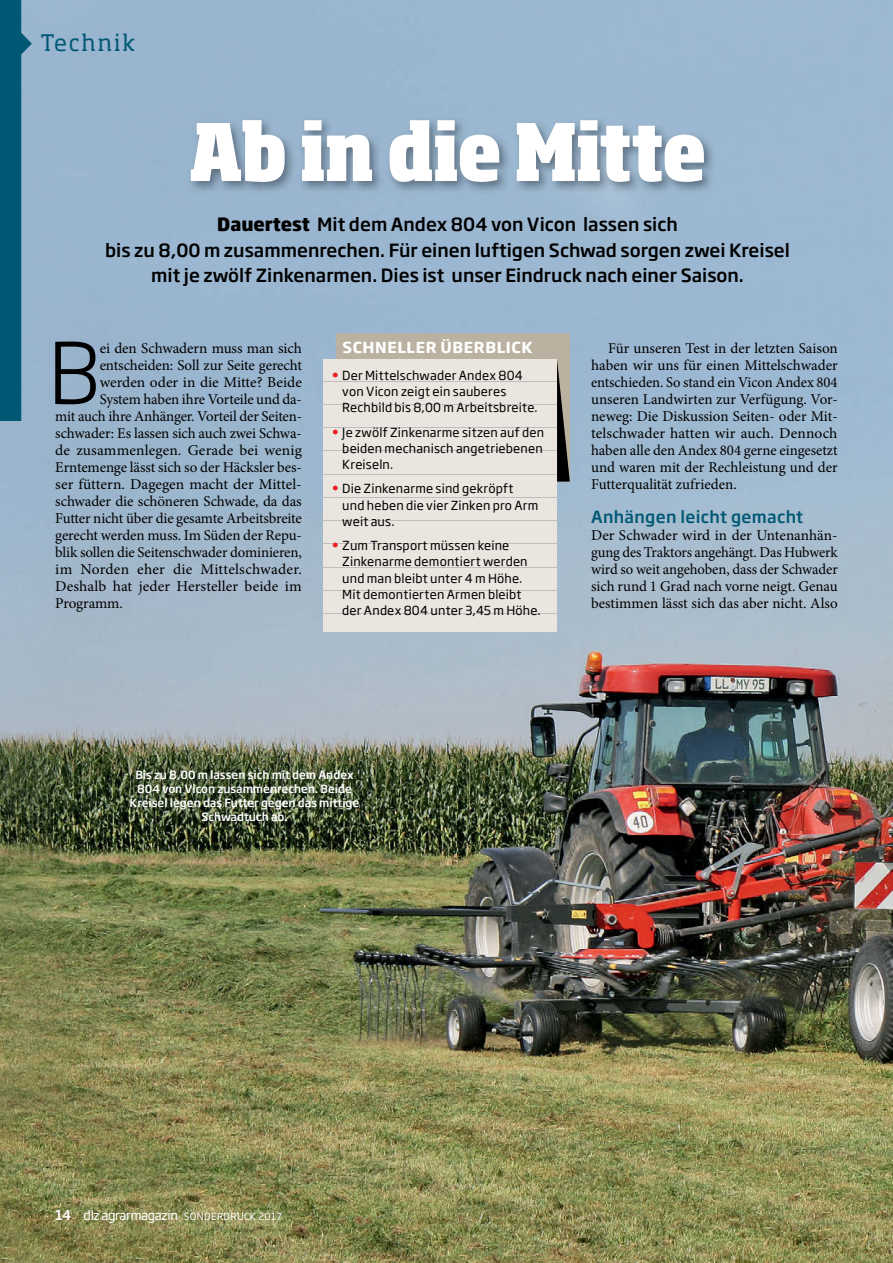
<style>
.page{position:relative;width:893px;height:1263px;background:#fff}
.page>*{position:absolute;margin:0;border:0;box-sizing:border-box;transform-origin:0 0}
.t1{font:300 83.7px "Soho Gothic Pro";color:#000}
.t2{font:800 condensed 78px "Soho Pro";letter-spacing:-.01em;color:#fff}
.t3{font:22.5px "Soho Pro";letter-spacing:.085em;color:#005874}
.t4{font:500 18px/25.5px "Soho Gothic Pro";color:#000;text-align:center}
.t5{font:500 16.5px "Soho Gothic Pro";letter-spacing:.02em;color:#005874}
.t6{font:15px/17px "Minion Pro";letter-spacing:-.01em;color:#000;text-align:justify}
.t7{font:15px "Minion Pro";letter-spacing:.01em;color:#000}
.t8{font:15px "Minion Pro";letter-spacing:.015em;color:#000}
.t9{font:700 15px "Soho Gothic Pro";letter-spacing:.04em;color:#fff}
.t10{font:12.75px "Soho Gothic Pro";letter-spacing:-.025em;color:#fff}
.t11{font:12.3px/16px "Soho Gothic Pro";letter-spacing:.015em;color:#000}
.t12{font:500 11.25px/14.2px "Soho Gothic Pro";color:#fff;text-align:center}
.s1{font-weight:800}
.s2{font-size:13.5px;color:#ed1d24}
.s3{font-weight:500;font-size:13.5px}
.s4{font-size:9.75px}
</style>
<div class="page">
<img style="left:0;top:0;width:893px;height:1263px">
<svg style="left:0;top:0;width:32px;height:421px;background:#327691"></svg>
<img style="left:187px;top:117px;width:529px;height:77px">
<div style="left:336px;top:333px;width:234px;height:149px;background:#bab1a1"></div>
<svg style="left:557px;top:360px;width:13px;height:122px"></svg>
<div style="left:323px;top:359px;width:234px;height:272px;background:#eae6df"></div>
<hr style="left:323px;top:381px;width:234px;height:1px;background:#bcbec0">
<hr style="left:323px;top:404px;width:234px;height:1px;background:#bcbec0">
<hr style="left:323px;top:427px;width:234px;height:1px;background:#bcbec0">
<hr style="left:323px;top:451px;width:234px;height:1px;background:#bcbec0">
<hr style="left:323px;top:474px;width:234px;height:1px;background:#bcbec0">
<hr style="left:323px;top:497px;width:234px;height:1px;background:#bcbec0">
<hr style="left:323px;top:520px;width:234px;height:1px;background:#bcbec0">
<hr style="left:323px;top:544px;width:234px;height:1px;background:#bcbec0">
<hr style="left:323px;top:567px;width:234px;height:1px;background:#bcbec0">
<hr style="left:323px;top:590px;width:234px;height:1px;background:#bcbec0">
<hr style="left:323px;top:613px;width:234px;height:1px;background:#bcbec0">
<h3 class="t3" style="left:40px;top:28px;width:97px">Technik</h3>
<h2 class="t2" style="left:189px;top:98px;width:519px">Ab in die Mitte</h2>
<p class="t4" style="left:105px;top:211px;width:686px"><span class="s1">Dauertest</span> Mit dem Andex 804 von Vicon lassen sich<br>bis zu 8,00 m zusammenrechen. Für einen luftigen Schwad sorgen zwei Kreisel mit je zwölf Zinkenarmen. Dies ist unser Eindruck nach einer Saison.</p>
<h1 class="t1" style="left:48px;top:308px;width:54px">B</h1>
<p class="t6" style="left:100px;top:340px;width:204px">ei den Schwadern muss man sich</p>
<p class="t6" style="left:100px;top:357px;width:204px">entscheiden: Soll zur Seite gerecht</p>
<p class="t6" style="left:100px;top:374px;width:204px">werden oder in die Mitte? Beide</p>
<p class="t6" style="left:100px;top:391px;width:204px">System haben ihre Vorteile und da-</p>
<p class="t6" style="left:55px;top:408px;width:248px">mit auch ihre Anhänger. Vorteil der Seiten-</p>
<p class="t6" style="left:55px;top:425px;width:248px">schwader: Es lassen sich auch zwei Schwa-</p>
<p class="t7" style="left:55px;top:440px;width:248px">de zusammenlegen. Gerade bei wenig</p>
<p class="t6" style="left:55px;top:459px;width:248px">Erntemenge lässt sich so der Häcksler bes-</p>
<p class="t6" style="left:55px;top:476px;width:248px">ser füttern. Dagegen macht der Mittel-</p>
<p class="t6" style="left:55px;top:493px;width:248px">schwader die schöneren Schwade, da das</p>
<p class="t6" style="left:55px;top:510px;width:248px">Futter nicht über die gesamte Arbeitsbreite</p>
<p class="t6" style="left:55px;top:527px;width:248px">gerecht werden muss. Im Süden der Repu-</p>
<p class="t6" style="left:55px;top:544px;width:248px">blik sollen die Seitenschwader dominieren,</p>
<p class="t8" style="left:55px;top:559px;width:248px">im Norden eher die Mittelschwader.</p>
<p class="t7" style="left:55px;top:576px;width:248px">Deshalb hat jeder Hersteller beide im</p>
<p class="t6" style="left:55px;top:595px;width:69px">Programm.</p>
<p class="t9" style="left:342px;top:335px;width:192px">SCHNELLER ÜBERBLICK</p>
<p class="t11" style="left:342px;top:366px;width:197px;text-indent:-11px"><span class="s2">•</span> Der Mittelschwader Andex 804 von Vicon zeigt ein sauberes<br>Rechbild bis 8,00 m Arbeitsbreite.</p>
<p class="t11" style="left:342px;top:423px;width:203px;text-align:justify;text-indent:-11px"><span class="s2">•</span> Je zwölf Zinkenarme sitzen auf den beiden mechanisch angetriebenen Kreiseln.</p>
<p class="t11" style="left:342px;top:480px;width:198px;text-indent:-11px"><span class="s2">•</span> Die Zinkenarme sind gekröpft und heben die vier Zinken pro Arm weit aus.</p>
<p class="t11" style="left:342px;top:537px;width:200px;text-indent:-11px"><span class="s2">•</span> Zum Transport müssen keine<br>Zinkenarme demontiert werden und man bleibt unter 4 m Höhe.<br>Mit demontierten Armen bleibt der Andex 804 unter 3,45 m Höhe.</p>
<p class="t6" style="left:591px;top:340px;width:248px;text-indent:17px">Für unseren Test in der letzten Saison haben wir uns für einen Mittelschwader entschieden. So stand ein Vicon Andex 804 unseren Landwirten zur Verfügung. Vor&shy;neweg: Die Diskussion Seiten- oder Mit&shy;telschwader hatten wir auch. Dennoch haben alle den Andex 804 gerne eingesetzt und waren mit der Rechleistung und der Futterqualität zufrieden.</p>
<p class="t5" style="left:591px;top:504px;width:214px">Anhängen leicht gemacht</p>
<p class="t6" style="left:591px;top:527px;width:248px">Der Schwader wird in der Untenanhän&shy;gung des Traktors angehängt. Das Hubwerk wird so weit angehoben, dass der Schwader sich rund 1 Grad nach vorne neigt. Genau bestimmen lässt sich das aber nicht. Also</p>
<p class="t12" style="left:130px;top:766px;width:231px">Bis zu 8,00 m lassen sich mit dem Andex<br>804 von Vicon zusammenrechen. Beide<br>Kreisel legen das Futter gegen das mittige<br>Schwadtuch ab.</p>
<p class="t10" style="left:55px;top:1206px;width:228px"><span class="s3">14</span> dlz agrarmagazin <span class="s4">SONDERDRUCK 2017</span></p>
</div>
